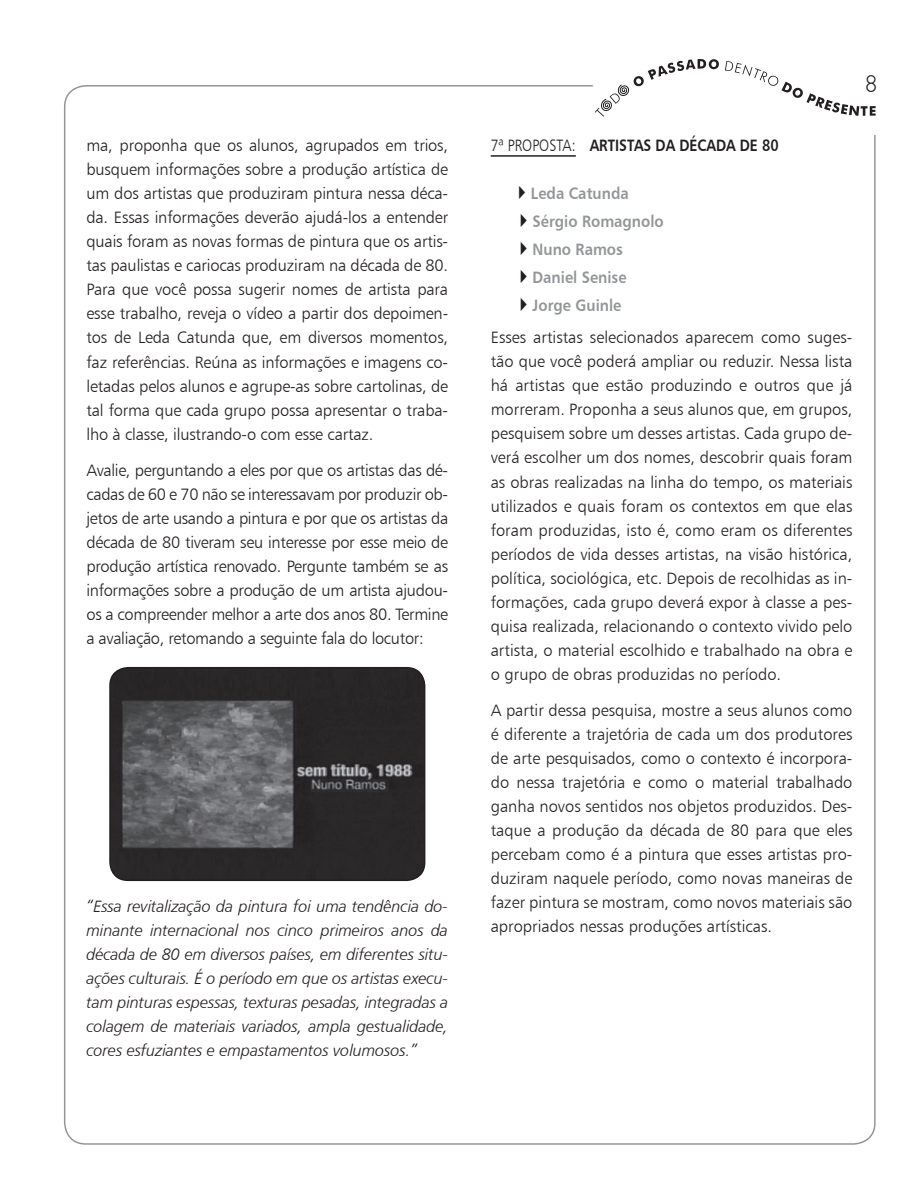
<style>
.page{position:relative;width:918px;height:1188px;background:#fff}
.page>*{position:absolute;margin:0;border:0;box-sizing:border-box;transform-origin:0 0}
.t1{font:300 24px "Humanist 521 BT";color:#231f20}
.t2{font:16.5px/24px "Humanist 777 BT Light B";letter-spacing:-.005em;color:#231f20;text-align:justify}
.t3{font:16.5px/24px "Humanist 777 BT Light Italic B";letter-spacing:-.01em;color:#231f20;text-align:justify}
.t4{font:16.5px "Humanist 777 BT Bold B";color:#939598;scale:.9 1}
.t5{font:16.5px "Humanist 777 BT Bold B";color:#231f20;scale:.85 1}
.s1{font-family:"Humanist 777 BT Light B"}
.s2{color:#231f20}
</style>
<div class="page">
<svg style="left:593px;top:59px;width:283px;height:58px"></svg>
<img style="left:110px;top:668px;width:315px;height:212px">
<div style="left:109px;top:667px;width:316px;height:214px;border:2px solid #231f20;border-radius:18px"></div>
<hr style="left:491px;top:155px;width:85px;height:2px;background:#231f20">
<p class="t2" style="left:86px;top:133px;width:363px">ma, proponha que os alunos, agrupados em trios, busquem informações sobre a produção artística de um dos artistas que produziram pintura nessa déca&shy;da. Essas informações deverão ajudá-los a entender quais foram as novas formas de pintura que os artis&shy;tas paulistas e cariocas produziram na década de 80.<br>Para que você possa sugerir nomes de artista para esse trabalho, reveja o vídeo a partir dos depoimen&shy;tos de Leda Catunda que, em diversos momentos, faz referências. Reúna as informações e imagens co&shy;letadas pelos alunos e agrupe-as sobre cartolinas, de tal forma que cada grupo possa apresentar o traba&shy;lho à classe, ilustrando-o com esse cartaz.</p>
<p class="t2" style="left:86px;top:458px;width:363px">Avalie, perguntando a eles por que os artistas das dé&shy;cadas de 60 e 70 não se interessavam por produzir ob&shy;jetos de arte usando a pintura e por que os artistas da década de 80 tiveram seu interesse por esse meio de produção artística renovado. Pergunte também se as informações sobre a produção de um artista ajudou&shy;os a compreender melhor a arte dos anos 80. Termine a avaliação, retomando a seguinte fala do locutor:</p>
<p class="t3" style="left:86px;top:894px;width:363px">“Essa revitalização da pintura foi uma tendência do&shy;minante internacional nos cinco primeiros anos da década de 80 em diversos países, em diferentes situ&shy;ações culturais. É o período em que os artistas execu&shy;tam pinturas espessas, texturas pesadas, integradas a colagem de materiais variados, ampla gestualidade, cores esfuziantes e empastamentos volumosos.”</p>
<h1 class="t1" style="left:865px;top:69px;width:14px">8</h1>
<p class="t5" style="left:491px;top:135px;width:340px"><span class="s1">7ª PROPOSTA:</span> ARTISTAS DA DÉCADA DE 80</p>
<p class="t4" style="left:512px;top:183px;width:131px"><span class="s2">✔</span>Leda Catunda</p>
<p class="t4" style="left:514px;top:211px;width:168px"><span class="s2">✔</span>Sérgio Romagnolo</p>
<p class="t4" style="left:514px;top:239px;width:123px"><span class="s2">✔</span>Nuno Ramos</p>
<p class="t4" style="left:514px;top:267px;width:127px"><span class="s2">✔</span>Daniel Senise</p>
<p class="t4" style="left:514px;top:295px;width:121px"><span class="s2">✔</span>Jorge Guinle</p>
<p class="t2" style="left:491px;top:325px;width:363px">Esses artistas selecionados aparecem como suges&shy;tão que você poderá ampliar ou reduzir. Nessa lista há artistas que estão produzindo e outros que já morreram. Proponha a seus alunos que, em grupos, pesquisem sobre um desses artistas. Cada grupo de&shy;verá escolher um dos nomes, descobrir quais foram as obras realizadas na linha do tempo, os materiais utilizados e quais foram os contextos em que elas foram produzidas, isto é, como eram os diferentes períodos de vida desses artistas, na visão histórica, política, sociológica, etc. Depois de recolhidas as in&shy;formações, cada grupo deverá expor à classe a pes&shy;quisa realizada, relacionando o contexto vivido pelo artista, o material escolhido e trabalhado na obra e o grupo de obras produzidas no período.</p>
<p class="t2" style="left:491px;top:698px;width:363px">A partir dessa pesquisa, mostre a seus alunos como é diferente a trajetória de cada um dos produtores de arte pesquisados, como o contexto é incorpora&shy;do nessa trajetória e como o material trabalhado ganha novos sentidos nos objetos produzidos. Des&shy;taque a produção da década de 80 para que eles percebam como é a pintura que esses artistas pro&shy;duziram naquele período, como novas maneiras de fazer pintura se mostram, como novos materiais são apropriados nessas produções artísticas.</p>
</div>
